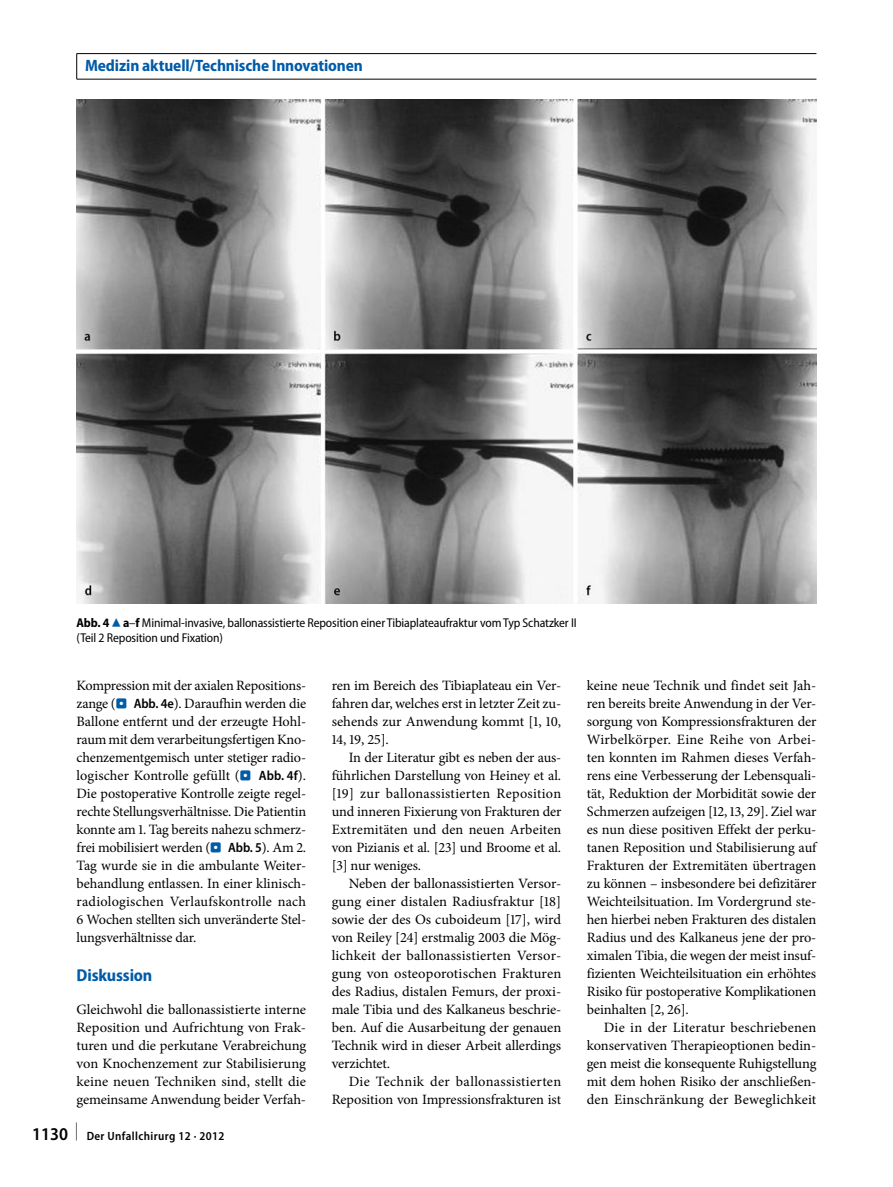
<style>
.page{position:relative;width:893px;height:1187px;background:#fff}
.page>*{position:absolute;margin:0;border:0;box-sizing:border-box;transform-origin:0 0}
._012_u1{font:700 semi-condensed 17.25px "Myriad Pro";letter-spacing:-.01em;color:#005ba9}
.t1{font:700 semi-condensed 16.5px "Myriad Pro";letter-spacing:-.01em;color:#005ba9}
._010_fliesstext_mit{font:14.25px/18px "Minion Pro";letter-spacing:-.01em;color:#000;text-align:justify}
._010_fliesstext_ohne{font:14.25px/18px "Minion Pro";letter-spacing:-.01em;color:#000;text-align:justify}
._024_abb_legende{font:semi-condensed 12.75px/15px "Myriad Pro";letter-spacing:-.01em;color:#000}
.t2{font:600 semi-condensed 12px "Myriad Pro";letter-spacing:.03em;color:#000}
.s1{font-weight:700}
.s2{font-family:"S Buttons";font-stretch:normal;font-size:14.25px;color:#005ca7}
.s3{font-family:"S Buttons";font-size:13.5px;color:#005ca7}
.s4{font-family:"Myriad Pro";font-weight:600;font-stretch:semi-condensed;font-size:13.5px}
.s5{font-size:18px}
</style>
<div class="page">
<img style="left:77px;top:100px;width:739px;height:503px">
<hr style="left:77px;top:53px;width:739px;height:1px;background:#000">
<svg style="left:76px;top:54px;width:1px;height:25px"></svg>
<hr style="left:77px;top:79px;width:739px;height:1px;background:#000">
<p class="t1" style="left:85px;top:57px;width:279px">Medizin aktuell/Technische Innovationen</p>
<p class="_024_abb_legende" style="left:77px;top:615px;width:502px"><span class="s1">Abb. 4</span><span class="s2">8</span><span class="s1">a</span>–<span class="s1">f</span> Minimal-invasive, ballonassistierte Reposition einer Tibiaplateaufraktur vom Typ Schatzker II (Teil 2 Reposition und Fixation)</p>
<p class="_010_fliesstext_mit" style="left:77px;top:676px;width:231px">Kompression mit der axialen Repositions&shy;zange (<span class="s3">.</span> <span class="s4">Abb. 4e</span>). Daraufhin werden die Ballone entfernt und der erzeugte Hohl&shy;raum mit dem verarbeitungsfertigen Kno&shy;chenzementgemisch unter stetiger radio&shy;logischer Kontrolle gefüllt (<span class="s3">.</span> <span class="s4">Abb. 4f</span>).<br>Die postoperative Kontrolle zeigte regel&shy;rechte Stellungsverhältnisse. Die Patientin konnte am 1. Tag bereits nahezu schmerz&shy;frei mobilisiert werden (<span class="s3">.</span> <span class="s4">Abb. 5</span>). Am 2.<br>Tag wurde sie in die ambulante Weiter&shy;behandlung entlassen. In einer klinisch&shy;radiologischen Verlaufskontrolle nach 6 Wochen stellten sich unveränderte Stel&shy;lungsverhältnisse dar.</p>
<p class="_012_u1" style="left:77px;top:965px;width:77px">Diskussion</p>
<p class="_010_fliesstext_ohne" style="left:77px;top:1000px;width:231px">Gleichwohl die ballonassistierte interne Reposition und Aufrichtung von Frak&shy;turen und die perkutane Verabreichung von Knochenzement zur Stabilisierung keine neuen Techniken sind, stellt die gemeinsame Anwendung beider Verfah-</p>
<p class="t2" style="left:32px;top:1129px;width:194px"><span class="s5">1130 </span><sup>|</sup> Der Unfallchirurg 12 · 2012</p>
<p class="_010_fliesstext_ohne" style="left:332px;top:676px;width:231px">ren im Bereich des Tibiaplateau ein Ver&shy;fahren dar, welches erst in letzter Zeit zu&shy;sehends zur Anwendung kommt [1, 10, 14, 19, 25].</p>
<p class="_010_fliesstext_mit" style="left:332px;top:748px;width:231px;text-indent:17px">In der Literatur gibt es neben der aus&shy;führlichen Darstellung von Heiney et al. [19] zur ballonassistierten Reposition und inneren Fixierung von Frakturen der Extremitäten und den neuen Arbeiten von Pizianis et al. [23] und Broome et al. [3] nur weniges.</p>
<p class="_010_fliesstext_mit" style="left:332px;top:874px;width:231px;text-indent:17px">Neben der ballonassistierten Versor&shy;gung einer distalen Radiusfraktur [18] sowie der des Os cuboideum [17], wird von Reiley [24] erstmalig 2003 die Mög&shy;lichkeit der ballonassistierten Versor&shy;gung von osteoporotischen Frakturen des Radius, distalen Femurs, der proxi&shy;male Tibia und des Kalkaneus beschrie&shy;ben. Auf die Ausarbeitung der genauen Technik wird in dieser Arbeit allerdings verzichtet.</p>
<p class="_010_fliesstext_mit" style="left:332px;top:1072px;width:231px;text-align:right">Die Technik der ballonassistierten<br>Reposition von Impressionsfrakturen ist</p>
<p class="_010_fliesstext_mit" style="left:587px;top:676px;width:231px">keine neue Technik und findet seit Jah&shy;ren bereits breite Anwendung in der Ver&shy;sorgung von Kompressionsfrakturen der Wirbelkörper. Eine Reihe von Arbei&shy;ten konnten im Rahmen dieses Verfah&shy;rens eine Verbesserung der Lebensquali&shy;tät, Reduktion der Morbidität sowie der Schmerzen aufzeigen [12, 13, 29]. Ziel war es nun diese positiven Effekt der perku&shy;tanen Reposition und Stabilisierung auf Frakturen der Extremitäten übertragen zu können – insbesondere bei defizitärer Weichteilsituation. Im Vordergrund ste&shy;hen hierbei neben Frakturen des distalen Radius und des Kalkaneus jene der pro&shy;ximalen Tibia, die wegen der meist insuf&shy;fizienten Weichteilsituation ein erhöhtes Risiko für postoperative Komplikationen beinhalten [2, 26].</p>
<p class="_010_fliesstext_mit" style="left:587px;top:1018px;width:231px;text-indent:17px">Die in der Literatur beschriebenen konservativen Therapieoptionen bedin&shy;gen meist die konsequente Ruhigstellung mit dem hohen Risiko der anschließen&shy;den Einschränkung der Beweglichkeit</p>
</div>
